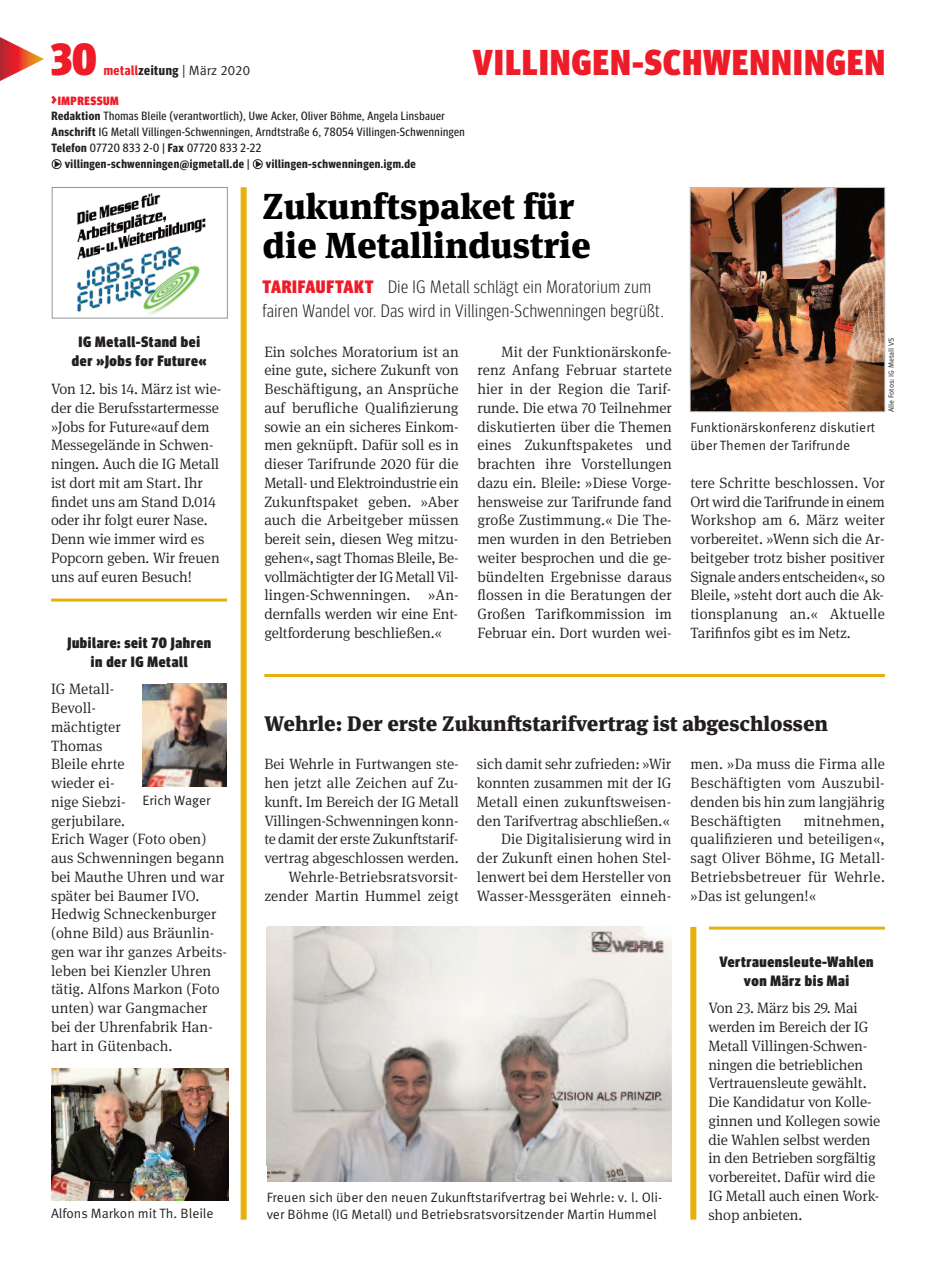
<style>
.page{position:relative;width:936px;height:1285px;background:#fff}
.page>*{position:absolute;margin:0;border:0;box-sizing:border-box;transform-origin:0 0}
.t1{font:900 condensed 45px "Meta Head IGM";color:#ee1c28}
.t2{font:900 36px/39px "Meta Serif IGM";color:#000}
.t3{font:900 condensed 36px "Meta Head IGM";letter-spacing:.04em;color:#ee1c28}
.t4{font:900 21px "Meta Serif IGM";color:#231f20}
.t5{font:300 condensed 18px/24px "Meta Head IGM";letter-spacing:.035em;color:#231f20}
.t6{font:300 15px/18.8px "Meta Serif IGM";letter-spacing:-.005em;color:#231f20;text-align:justify}
.t7{font:900 condensed 15px/18.8px "Meta Head IGM";letter-spacing:.04em;color:#231f20;text-align:center}
.t8{font:13.5px/17.2px "Meta IGM";color:#231f20}
.t9{font:12px "Meta Headline Cond OT";letter-spacing:.04em;color:#231f20}
.t10{font:700 12px "Meta Headline Cond OT";letter-spacing:.04em;color:#231f20}
.t11{font:900 condensed 12px "Meta Head IGM";letter-spacing:.05em;color:#ee1c28}
.t12{font:7.5px "Meta IGM";letter-spacing:-.005em;color:#231f20}
.s1{font-family:"Meta Headline Cond OT";font-weight:700;color:#ee1c28}
.s2{font-family:"Meta Headline Cond OT";font-weight:700}
.s3{font-size:15px}
.s4{font-weight:700}
.s5{font-weight:400}
.s6{font-weight:900;color:#ee1c28}
</style>
<div class="page">
<svg style="left:0;top:37px;width:44px;height:44px"></svg>
<img style="left:692px;top:189px;width:190px;height:221px">
<div style="left:690px;top:187px;width:194px;height:225px;border:1px solid #bcbdc0"></div>
<hr style="left:51px;top:598px;width:176px;height:3px;background:#e7b00d">
<hr style="left:709px;top:926px;width:175px;height:3px;background:#e7b00d">
<div style="left:241px;top:187px;width:6px;height:1032px;background:#e7b00d"></div>
<div style="left:690px;top:926px;width:6px;height:293px;background:#e7b00d"></div>
<img style="left:142px;top:683px;width:84px;height:103px">
<img style="left:77px;top:194px;width:129px;height:121px">
<div style="left:52px;top:187px;width:175px;height:131px;border:1px solid #939598"></div>
<hr style="left:264px;top:674px;width:620px;height:3px;background:#e7b00d">
<img style="left:52px;top:1068px;width:176px;height:132px">
<img style="left:267px;top:926px;width:404px;height:255px">
<svg style="left:52px;top:159px;width:10px;height:10px"></svg>
<svg style="left:253px;top:159px;width:10px;height:10px"></svg>
<h1 class="t1" style="left:51px;top:23px;width:47px">30</h1>
<p class="t8" style="left:104px;top:61px;width:148px"><span class="s1">metall</span><span class="s2">zeitung</span> | März 2020</p>
<p class="t11" style="left:52px;top:91px;width:68px"><span class="s3">&gt;</span>IMPRESSUM</p>
<p class="t9" style="left:52px;top:112px;width:394px"><span class="s4">Redaktion</span> Thomas Bleile (verantwortlich), Uwe Acker, Oliver Böhme, Angela Linsbauer</p>
<p class="t9" style="left:52px;top:128px;width:414px"><span class="s4">Anschrift</span> IG Metall Villingen-Schwenningen, Arndtstraße 6, 78054 Villingen-Schwenningen</p>
<p class="t9" style="left:52px;top:143px;width:211px"><span class="s4">Telefon</span> 07720 833 2-0 | <span class="s4">Fax</span> 07720 833 2-22</p>
<p class="t10" style="left:65px;top:159px;width:186px">villingen-schwenningen@igmetall.de <span class="s5">|</span></p>
<p class="t10" style="left:266px;top:159px;width:151px">villingen-schwenningen.igm.de</p>
<h2 class="t3" style="left:472px;top:34px;width:413px">VILLINGEN-SCHWENNINGEN</h2>
<h2 class="t2" style="left:262px;top:183px;width:330px">Zukunftspaket für die Metallindustrie</h2>
<p class="t5" style="left:262px;top:273px;width:402px"><span class="s6">TARIFAUFTAKT</span> Die IG Metall schlägt ein Moratorium zum fairen Wandel vor. Das wird in Villingen-Schwenningen begrüßt.</p>
<p class="t7" style="left:72px;top:331px;width:136px">IG Metall-Stand bei der »Jobs for Future«</p>
<p class="t6" style="left:51px;top:378px;width:172px;text-align:left">Von 12. bis 14. März ist wie&shy;der die Berufsstartermesse »Jobs for Future«auf dem<br>Messegelände in Schwen&shy;ningen. Auch die IG Metall ist dort mit am Start. Ihr findet uns am Stand D.014 oder ihr folgt eurer Nase.<br>Denn wie immer wird es<br>Popcorn geben. Wir freuen uns auf euren Besuch!</p>
<p class="t12" style="left:885px;top:412px;width:76px;rotate:-90deg">Alle Fotos: IG Metall VS</p>
<p class="t6" style="left:264px;top:341px;width:196px">Ein solches Moratorium ist an eine gute, sichere Zukunft von Beschäftigung, an Ansprüche auf berufliche Qualifizierung sowie an ein sicheres Einkom&shy;men geknup̈ ft. Dafür soll es in dieser Tarifrunde 2020 für die Metall- und Elektroindustrie ein Zukunftspaket geben. »Aber auch die Arbeitgeber müssen bereit sein, diesen Weg mitzu&shy;gehen«, sagt Thomas Bleile, Be&shy;vollmächtigter der IG Metall Vil&shy;lingen-Schwenningen. »An&shy;dernfalls werden wir eine Ent&shy;geltforderung beschließen.«</p>
<p class="t6" style="left:477px;top:341px;width:196px;text-indent:24px">Mit der Funktionärskonfe&shy;renz Anfang Februar startete hier in der Region die Tarif&shy;runde. Die etwa 70 Teilnehmer diskutierten über die Themen eines Zukunftspaketes und brachten ihre Vorstellungen dazu ein. Bleile: »Diese Vorge&shy;hensweise zur Tarifrunde fand große Zustimmung.« Die The&shy;men wurden in den Betrieben weiter besprochen und die ge&shy;bündelten Ergebnisse daraus flossen in die Beratungen der Großen Tarifkommission im Februar ein. Dort wurden wei-</p>
<p class="t8" style="left:690px;top:418px;width:186px">Funktionärskonferenz diskutiert über Themen der Tarifrunde</p>
<p class="t6" style="left:690px;top:472px;width:196px">tere Schritte beschlossen. Vor Ort wird die Tarifrunde in einem Workshop am 6. März weiter vorbereitet. »Wenn sich die Ar&shy;beitgeber trotz bisher positiver Signale anders entscheiden«, so Bleile, »steht dort auch die Ak&shy;tionsplanung an.« Aktuelle Tarifinfos gibt es im Netz.</p>
<p class="t7" style="left:67px;top:632px;width:145px">Jubilare: seit 70 Jahren in der IG Metall</p>
<p class="t6" style="left:51px;top:678px;width:177px;text-align:left">IG Metall-<br>Bevoll-<br>mächtigter<br>Thomas<br>Bleile ehrte<br>wieder ei-<br>nige Siebzi-<br>gerjubilare.<br>Erich Wager (Foto oben) aus Schwenningen begann bei Mauthe Uhren und war später bei Baumer IVO.<br>Hedwig Schneckenburger (ohne Bild) aus Bräunlin&shy;gen war ihr ganzes Arbeits&shy;leben bei Kienzler Uhren tätig. Alfons Markon (Foto unten) war Gangmacher bei der Uhrenfabrik Han&shy;hart in Gütenbach.</p>
<h3 class="t4" style="left:264px;top:705px;width:565px">Wehrle: Der erste Zukunftstarifvertrag ist abgeschlossen</h3>
<p class="t6" style="left:264px;top:753px;width:196px;text-align:right">Bei Wehrle in Furtwangen ste&shy;hen jetzt alle Zeichen auf Zu&shy;kunft. Im Bereich der IG Metall<br>Villingen-Schwenningen konn&shy;te damit der erste Zukunftstarif&shy;vertrag abgeschlossen werden.<br>Wehrle-Betriebsratsvorsit&shy;zender Martin Hummel zeigt</p>
<p class="t6" style="left:477px;top:753px;width:196px;text-align:right">sich damit sehr zufrieden: »Wir konnten zusammen mit der IG<br>Metall einen zukunftsweisen&shy;den Tarifvertrag abschließen.«<br>Die Digitalisierung wird in der Zukunft einen hohen Stel&shy;lenwert bei dem Hersteller von<br>Wasser-Messgeräten einneh-</p>
<p class="t6" style="left:690px;top:753px;width:196px">men. »Da muss die Firma alle Beschäftigten vom Auszubil&shy;denden bis hin zum langjährig Beschäftigten</p>
<p class="t8" style="left:142px;top:791px;width:70px">Erich Wager</p>
<p class="t6" style="left:690px;top:810px;width:196px;text-indent:113px">mitnehmen, qualifizieren und beteiligen«, sagt Oliver Böhme, IG Metall-Betriebsbetreuer für Wehrle. »Das ist gelungen!«</p>
<p class="t7" style="left:719px;top:951px;width:155px">Vertrauensleute-Wahlen von März bis Mai</p>
<p class="t6" style="left:708px;top:997px;width:174px;text-align:left">Von 23. März bis 29. Mai werden im Bereich der IG<br>Metall Villingen-Schwen&shy;ningen die betrieblichen<br>Vertrauensleute gewählt.<br>Die Kandidatur von Kolle&shy;ginnen und Kollegen sowie die Wahlen selbst werden in den Betrieben sorgfältig vorbereitet. Dafür wird die<br>IG Metall auch einen Work&shy;shop anbieten.</p>
<p class="t8" style="left:267px;top:1186px;width:397px">Freuen sich über den neuen Zukunftstarifvertrag bei Wehrle: v. l. Oli-</p>
<p class="t8" style="left:51px;top:1203px;width:164px">Alfons Markon mit Th. Bleile</p>
<p class="t8" style="left:267px;top:1204px;width:391px">ver Böhme (IG Metall) und Betriebsratsvorsitzender Martin Hummel</p>
</div>
